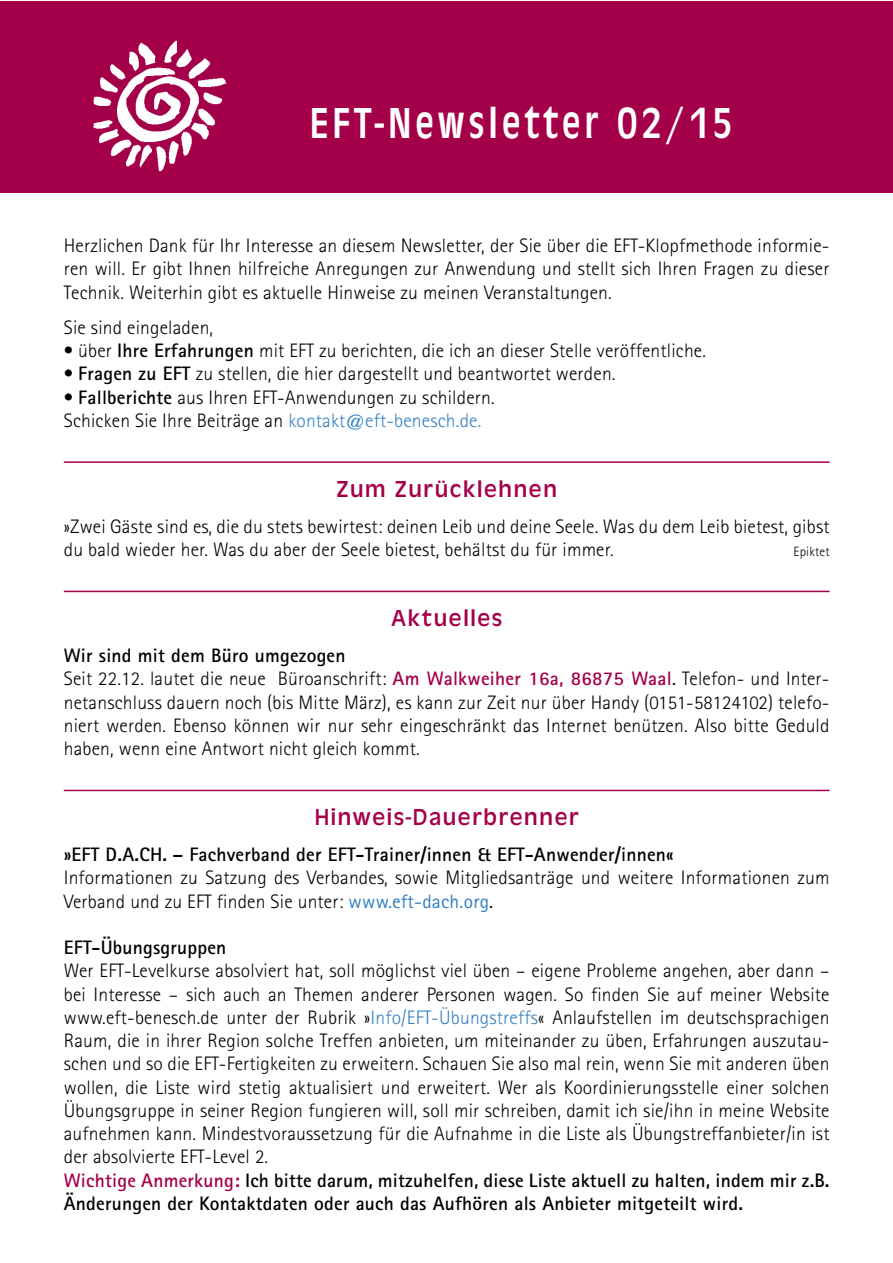
<style>
.page{position:relative;width:893px;height:1263px;background:#fff}
.page>*{position:absolute;margin:0;border:0;box-sizing:border-box;transform-origin:0 0}
.t1{font:condensed 45px "Antique Oli T";letter-spacing:.09em;color:#fff}
.t2{font:24px "Antique Oli T";letter-spacing:.065em;color:#a40049}
.t3{font:300 19.5px/23.2px "Rotis Sans Serif";letter-spacing:.01em;color:#000}
.t4{font:700 19.5px "Rotis Sans Serif";letter-spacing:.01em;color:#000}
.t5{font:300 13.5px "Rotis Sans Serif";letter-spacing:.01em;color:#000}
.s1{font-weight:700}
.s2{color:#3280c2}
.s3{font-weight:700;color:#a40049}
.s4{font-weight:400}
.s5{font-weight:400;color:#3280c2}
</style>
<div class="page">
<div style="left:0;top:2px;width:892px;height:191px;background:#a40049"></div>
<img style="left:93px;top:40px;width:134px;height:132px">
<hr style="left:64px;top:461px;width:765px;height:2px;background:#a40049">
<hr style="left:64px;top:591px;width:765px;height:1px;background:#a40049">
<hr style="left:64px;top:790px;width:765px;height:1px;background:#a40049">
<h1 class="t1" style="left:310px;top:106px;width:424px">EFT-Newsletter 02/15</h1>
<p class="t3" style="left:64px;top:236px;width:767px;text-align:justify">Herzlichen Dank für Ihr Interesse an diesem Newsletter, der Sie über die EFT-Klopfmethode informie&shy;ren will. Er gibt Ihnen hilfreiche Anregungen zur Anwendung und stellt sich Ihren Fragen zu dieser Technik. Weiterhin gibt es aktuelle Hinweise zu meinen Veranstaltungen.</p>
<p class="t3" style="left:64px;top:318px;width:151px">Sie sind eingeladen,</p>
<p class="t3" style="left:64px;top:341px;width:643px">• über <span class="s1">Ihre Erfahrungen</span> mit EFT zu berichten, die ich an dieser Stelle veröffentliche.</p>
<p class="t3" style="left:64px;top:364px;width:553px">• <span class="s1">Fragen zu EFT</span> zu stellen, die hier dargestellt und beantwortet werden.</p>
<p class="t3" style="left:64px;top:387px;width:432px">• <span class="s1">Fallberichte</span> aus Ihren EFT-Anwendungen zu schildern.<br>Schicken Sie Ihre Beiträge an <span class="s2">kontakt@eft-benesch.de.</span></p>
<p class="t2" style="left:336px;top:479px;width:222px">Zum Zurücklehnen</p>
<p class="t3" style="left:64px;top:517px;width:767px">»Zwei Gäste sind es, die du stets bewirtest: deinen Leib und deine Seele. Was du dem Leib bietest, gibst du bald wieder her. Was du aber der Seele bietest, behältst du für immer.</p>
<p class="t5" style="left:793px;top:547px;width:38px">Epiktet</p>
<p class="t2" style="left:391px;top:609px;width:113px">Aktuelles</p>
<p class="t3" style="left:64px;top:646px;width:767px"><span class="s1">Wir sind mit dem Büro umgezogen<br></span>Seit 22.12. lautet die neue Büroanschrift: <span class="s3">Am Walkweiher 16a, 86875 Waal</span><span class="s4">.</span> Telefon- und Inter&shy;netanschluss dauern noch (bis Mitte März), es kann zur Zeit nur über Handy (0151-58124102) telefo&shy;niert werden. Ebenso können wir nur sehr eingeschränkt das Internet benützen. Also bitte Geduld haben, wenn eine Antwort nicht gleich kommt.</p>
<p class="t2" style="left:315px;top:808px;width:265px">Hinweis-Dauerbrenner</p>
<p class="t4" style="left:64px;top:848px;width:611px">»EFT D.A.CH. – Fachverband der EFT-Trainer/innen &amp; EFT-Anwender/innen«</p>
<p class="t3" style="left:64px;top:868px;width:767px">Informationen zu Satzung des Verbandes, sowie Mitgliedsanträge und weitere Informationen zum<br>Verband und zu EFT finden Sie unter: <span class="s5">www.eft-dach.org</span><span class="s4">.</span></p>
<p class="t4" style="left:64px;top:941px;width:164px">EFT-Übungsgruppen</p>
<p class="t3" style="left:64px;top:961px;width:767px">Wer EFT-Levelkurse absolviert hat, soll möglichst viel üben – eigene Probleme angehen, aber dann – bei Interesse – sich auch an Themen anderer Personen wagen. So finden Sie auf meiner Website www.eft-benesch.de unter der Rubrik »<span class="s2">Info/EFT-Übungstreffs</span>« Anlaufstellen im deutschsprachigen Raum, die in ihrer Region solche Treffen anbieten, um miteinander zu üben, Erfahrungen auszutau&shy;schen und so die EFT-Fertigkeiten zu erweitern. Schauen Sie also mal rein, wenn Sie mit anderen üben wollen, die Liste wird stetig aktualisiert und erweitert. Wer als Koordinierungsstelle einer solchen Übungsgruppe in seiner Region fungieren will, soll mir schreiben, damit ich sie/ihn in meine Website aufnehmen kann. Mindestvoraussetzung für die Aufnahme in die Liste als Übungstreffanbieter/in ist der absolvierte EFT-Level 2.<br><span class="s3">Wichtige Anmerkung:</span> <span class="s1">Ich bitte darum, mitzuhelfen, diese Liste aktuell zu halten, indem mir z.B.<br>Änderungen der Kontaktdaten oder auch das Aufhören als Anbieter mitgeteilt wird.</span></p>
</div>
